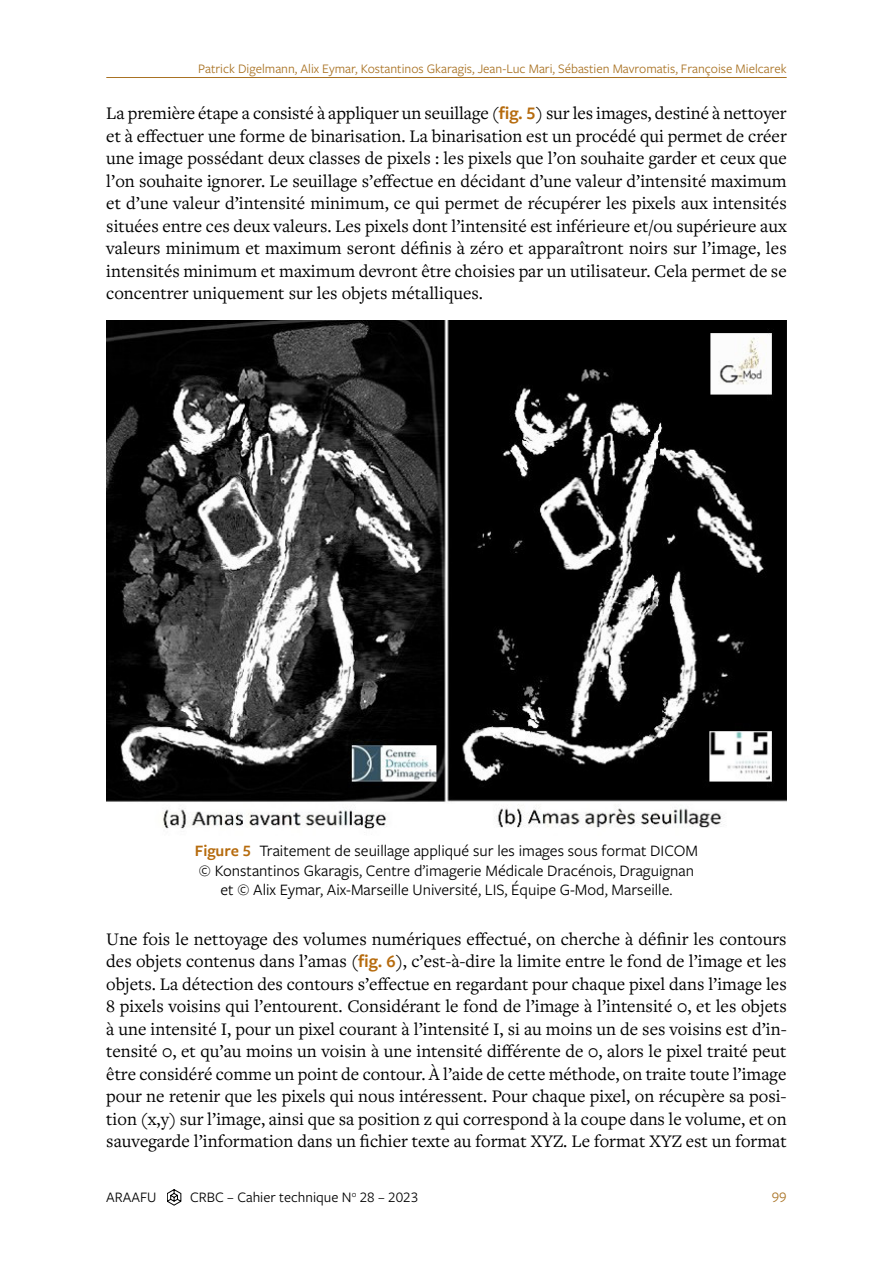
<style>
.page{position:relative;width:893px;height:1263px;background:#fff}
.page>*{position:absolute;margin:0;border:0;box-sizing:border-box;transform-origin:0 0}
.t1{font:18.3px/22.5px "Freight Text Pro";color:#000;text-align:justify}
.t2{font:16.5px/19.5px "Freight Sans Pro";color:#000;text-align:center}
.t3{font:15px "Freight Sans Pro";color:#000}
.t4{font:15px "Freight Sans Pro";color:#a97223}
.t5{font:13.5px "Freight Sans Pro";color:#a97223}
.s1{font-family:"Freight Sans Pro";font-weight:600;color:#b66b0d}
.s2{font-weight:600;color:#b66b0d}
</style>
<div class="page">
<hr style="left:106px;top:77px;width:681px;height:1px;background:#a97223">
<svg style="left:167px;top:1189px;width:14px;height:16px"></svg>
<img style="left:106px;top:320px;width:681px;height:509px">
<p class="t5" style="left:198px;top:60px;width:590px">Patrick Digelmann, Alix Eymar, Kostantinos Gkaragis, Jean-Luc Mari, Sébastien Mavromatis, Françoise Mielcarek</p>
<p class="t1" style="left:106px;top:101px;width:682px">La première étape a consisté à appliquer un seuillage (<span class="s1">fig. 5</span>) sur les images, destiné à nettoyer et à effectuer une forme de binarisation. La binarisation est un procédé qui permet de créer une image possédant deux classes de pixels : les pixels que l’on souhaite garder et ceux que l’on souhaite ignorer. Le seuillage s’effectue en décidant d’une valeur d’intensité maximum et d’une valeur d’intensité minimum, ce qui permet de récupérer les pixels aux intensités situées entre ces deux valeurs. Les pixels dont l’intensité est inférieure et/ou supérieure aux valeurs minimum et maximum seront définis à zéro et apparaîtront noirs sur l’image, les intensités minimum et maximum devront être choisies par un utilisateur. Cela permet de se concentrer uniquement sur les objets métalliques.</p>
<p class="t2" style="left:195px;top:840px;width:505px"><span class="s2">Figure 5</span> Traitement de seuillage appliqué sur les images sous format DICOM © Konstantinos Gkaragis, Centre d’imagerie Médicale Dracénois, Draguignan et © Alix Eymar, Aix-Marseille Université, LIS, Équipe G-Mod, Marseille.</p>
<p class="t1" style="left:106px;top:927px;width:682px">Une fois le nettoyage des volumes numériques effectué, on cherche à définir les contours des objets contenus dans l’amas (<span class="s1">fig. 6</span>), c’est-à-dire la limite entre le fond de l’image et les objets. La détection des contours s’effectue en regardant pour chaque pixel dans l’image les 8 pixels voisins qui l’entourent. Considérant le fond de l’image à l’intensité 0, et les objets à une intensité I, pour un pixel courant à l’intensité I, si au moins un de ses voisins est d’in&shy;tensité 0, et qu’au moins un voisin à une intensité différente de 0, alors le pixel traité peut être considéré comme un point de contour. À l’aide de cette méthode, on traite toute l’image pour ne retenir que les pixels qui nous intéressent. Pour chaque pixel, on récupère sa posi&shy;tion (x,y) sur l’image, ainsi que sa position z qui correspond à la coupe dans le volume, et on sauvegarde l’information dans un fichier texte au format XYZ. Le format XYZ est un format</p>
<p class="t3" style="left:106px;top:1187px;width:52px">ARAAFU</p>
<p class="t3" style="left:190px;top:1187px;width:230px">CRBC – Cahier technique N<sup>o</sup> 28 – 2023</p>
<p class="t4" style="left:772px;top:1187px;width:16px">99</p>
</div>
